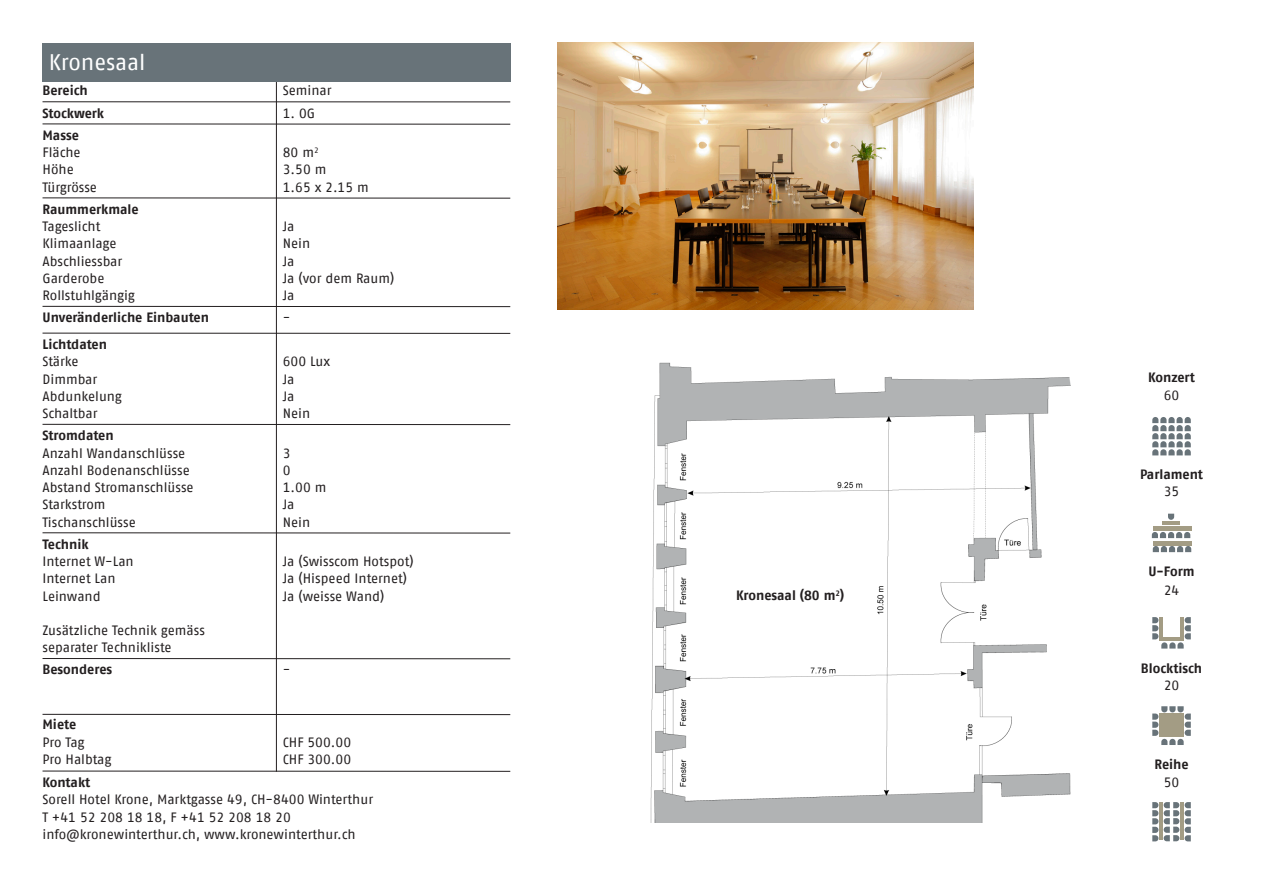
<style>
.page{position:relative;width:1263px;height:893px;background:#fff}
.page>*{position:absolute;margin:0;border:0;box-sizing:border-box;transform-origin:0 0}
.t1{font:22.5px "Fago No Regular Tf";letter-spacing:-.005em;color:#fff}
.t2{font:13.5px/17.2px "Fago No Regular Tf";color:#231f20}
.t3{font:13.5px/22.2px "Fago No Bold Tf";letter-spacing:-.005em;color:#231f20}
</style>
<div class="page">
<img style="left:557px;top:43px;width:417px;height:266px">
<hr style="left:276px;top:65px;width:1px;height:707px;background:#231f20">
<hr style="left:43px;top:197px;width:467px;height:2px;background:#231f20">
<hr style="left:43px;top:101px;width:467px;height:1px;background:#231f20">
<hr style="left:43px;top:424px;width:467px;height:1px;background:#231f20">
<hr style="left:43px;top:333px;width:467px;height:1px;background:#231f20">
<hr style="left:43px;top:124px;width:467px;height:1px;background:#231f20">
<hr style="left:43px;top:306px;width:467px;height:1px;background:#231f20">
<hr style="left:43px;top:532px;width:467px;height:1px;background:#231f20">
<hr style="left:43px;top:658px;width:467px;height:1px;background:#231f20">
<hr style="left:43px;top:714px;width:467px;height:1px;background:#231f20">
<div style="left:43px;top:43px;width:468px;height:38px;background:#687379"></div>
<svg style="left:1152px;top:417px;width:39px;height:38px"></svg>
<svg style="left:1168px;top:514px;width:6px;height:6px"></svg>
<svg style="left:1152px;top:532px;width:38px;height:6px"></svg>
<svg style="left:1153px;top:546px;width:38px;height:6px"></svg>
<hr style="left:1153px;top:541px;width:38px;height:4px;background:#a39c84">
<div style="left:1153px;top:526px;width:38px;height:5px;background:#a39c84"></div>
<hr style="left:1162px;top:521px;width:17px;height:3px;background:#a39c84">
<svg style="left:1152px;top:617px;width:39px;height:32px"></svg>
<svg style="left:1152px;top:706px;width:39px;height:39px"></svg>
<hr style="left:1159px;top:802px;width:4px;height:38px;background:#a39c84">
<svg style="left:1152px;top:802px;width:6px;height:39px"></svg>
<svg style="left:1164px;top:802px;width:27px;height:39px"></svg>
<img style="left:650px;top:362px;width:421px;height:461px">
<div style="left:712px;top:713px;width:84px;height:54px;background:#fff"></div>
<hr style="left:43px;top:771px;width:467px;height:1px;background:#231f20">
<h1 class="t1" style="left:49px;top:49px;width:98px">Kronesaal</h1>
<p class="t3" style="left:43px;top:79px;width:47px">Bereich</p>
<p class="t3" style="left:43px;top:102px;width:63px">Stockwerk<br>Masse</p>
<p class="t2" style="left:43px;top:144px;width:56px">Fläche<br>Höhe<br>Türgrösse</p>
<p class="t2" style="left:283px;top:82px;width:50px">Seminar</p>
<p class="t2" style="left:283px;top:104px;width:34px">1. OG</p>
<p class="t2" style="left:283px;top:144px;width:88px">80 m<sup>2<br></sup>3.50 m<br>1.65 x 2.15 m</p>
<p class="t3" style="left:43px;top:198px;width:98px">Raummerkmale</p>
<p class="t2" style="left:43px;top:218px;width:94px">Tageslicht<br>Klimaanlage<br>Abschliessbar<br>Garderobe<br>Rollstuhlgängig</p>
<p class="t3" style="left:43px;top:333px;width:66px">Lichtdaten</p>
<p class="t2" style="left:43px;top:353px;width:81px">Stärke<br>Dimmbar<br>Abdunkelung<br>Schaltbar</p>
<p class="t3" style="left:43px;top:424px;width:73px">Stromdaten</p>
<p class="t2" style="left:43px;top:444px;width:153px">Anzahl Wandanschlüsse<br>Anzahl Bodenanschlüsse<br>Abstand Stromanschlüsse<br>Starkstrom<br>Tischanschlüsse</p>
<p class="t3" style="left:43px;top:533px;width:48px">Technik</p>
<p class="t2" style="left:43px;top:553px;width:93px">Internet W-Lan<br>Internet Lan<br>Leinwand</p>
<p class="t2" style="left:43px;top:622px;width:164px">Zusätzliche Technik gemäss separater Technikliste</p>
<p class="t2" style="left:283px;top:218px;width:113px">Ja<br>Nein<br>Ja<br>Ja (vor dem Raum)<br>Ja</p>
<p class="t3" style="left:43px;top:306px;width:168px">Unveränderliche Einbauten</p>
<p class="t2" style="left:283px;top:309px;width:9px">-</p>
<p class="t2" style="left:283px;top:353px;width:49px">600 Lux<br>Ja<br>Ja<br>Nein</p>
<p class="t2" style="left:283px;top:444px;width:45px">3<br>0<br>1.00 m<br>Ja<br>Nein</p>
<p class="t2" style="left:283px;top:553px;width:132px">Ja (Swisscom Hotspot)<br>Ja (Hispeed Internet)<br>Ja (weisse Wand)</p>
<p class="t3" style="left:43px;top:658px;width:71px">Besonderes</p>
<p class="t2" style="left:283px;top:661px;width:9px">-</p>
<p class="t3" style="left:43px;top:713px;width:35px">Miete</p>
<p class="t2" style="left:43px;top:733px;width:70px">Pro Tag<br>Pro Halbtag</p>
<p class="t2" style="left:283px;top:733px;width:70px">CHF 500.00<br>CHF 300.00</p>
<p class="t3" style="left:43px;top:771px;width:49px">Kontakt</p>
<p class="t2" style="left:43px;top:791px;width:332px">Sorell Hotel Krone, Marktgasse 49, CH-8400 Winterthur<br>T +41 52 208 18 18, F +41 52 208 18 20 info@kronewinterthur.ch, www.kronewinterthur.ch</p>
<p class="t3" style="left:736px;top:584px;width:110px">Kronesaal (80 m<sup>2</sup>)</p>
<p class="t3" style="left:1148px;top:366px;width:48px">Konzert</p>
<p class="t2" style="left:1164px;top:386px;width:17px">60</p>
<p class="t3" style="left:1140px;top:463px;width:65px">Parlament</p>
<p class="t2" style="left:1164px;top:483px;width:17px">35</p>
<p class="t3" style="left:1148px;top:560px;width:48px">U-Form</p>
<p class="t2" style="left:1164px;top:582px;width:17px">24</p>
<p class="t3" style="left:1141px;top:656px;width:63px">Blocktisch</p>
<p class="t2" style="left:1164px;top:676px;width:17px">20</p>
<p class="t3" style="left:1154px;top:753px;width:36px">Reihe</p>
<p class="t2" style="left:1164px;top:773px;width:17px">50</p>
</div>
